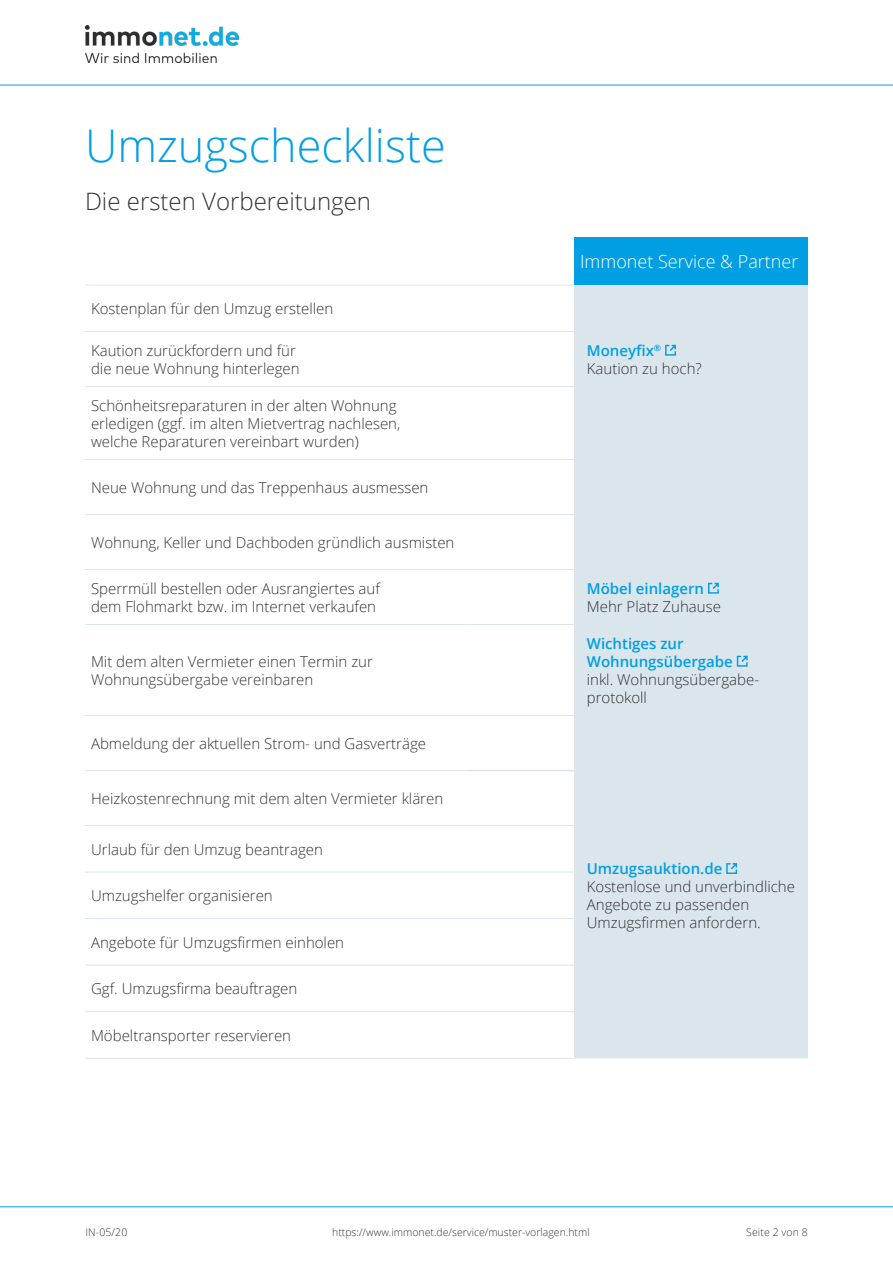
<style>
.page{position:relative;width:893px;height:1263px;background:#fff}
.page>*{position:absolute;margin:0;border:0;box-sizing:border-box;transform-origin:0 0}
.t1{font:300 45px "Open Sans";color:#009fe3}
.t2{font:300 24px "Open Sans";color:#333}
.t3{font:300 18px "Open Sans";color:#fff}
.t4{font:300 15px/18px "Open Sans";color:#333}
.t5{font:600 15px/18px "Open Sans";color:#009fe3}
.t6{font:300 10.5px "Open Sans";color:#333}
.s1{font-weight:600;color:#009fe3}
</style>
<div class="page">
<div style="left:574px;top:238px;width:234px;height:47px;background:#009fe3"></div>
<div style="left:574px;top:285px;width:234px;height:773px;background:#dae5ec"></div>
<hr style="left:85px;top:569px;width:383px;height:1px;background:#dae5ec">
<hr style="left:85px;top:918px;width:383px;height:1px;background:#dae5ec">
<hr style="left:468px;top:569px;width:106px;height:1px;background:#dae5ec">
<hr style="left:468px;top:918px;width:106px;height:1px;background:#dae5ec">
<hr style="left:85px;top:331px;width:383px;height:1px;background:#dae5ec">
<hr style="left:468px;top:331px;width:106px;height:1px;background:#dae5ec">
<hr style="left:85px;top:386px;width:383px;height:1px;background:#dae5ec">
<hr style="left:468px;top:386px;width:106px;height:1px;background:#dae5ec">
<hr style="left:85px;top:459px;width:383px;height:1px;background:#dae5ec">
<hr style="left:468px;top:459px;width:106px;height:1px;background:#dae5ec">
<hr style="left:85px;top:514px;width:383px;height:1px;background:#dae5ec">
<hr style="left:85px;top:624px;width:383px;height:1px;background:#dae5ec">
<hr style="left:85px;top:715px;width:383px;height:1px;background:#dae5ec">
<hr style="left:85px;top:770px;width:383px;height:1px;background:#dae5ec">
<hr style="left:85px;top:825px;width:383px;height:1px;background:#dae5ec">
<hr style="left:468px;top:825px;width:106px;height:1px;background:#dae5ec">
<hr style="left:85px;top:872px;width:383px;height:1px;background:#dae5ec">
<hr style="left:85px;top:965px;width:383px;height:1px;background:#dae5ec">
<hr style="left:85px;top:1011px;width:383px;height:1px;background:#dae5ec">
<hr style="left:85px;top:1058px;width:383px;height:1px;background:#dae5ec">
<hr style="left:468px;top:1058px;width:106px;height:1px;background:#dae5ec">
<hr style="left:468px;top:514px;width:106px;height:1px;background:#dae5ec">
<hr style="left:468px;top:872px;width:106px;height:1px;background:#dae5ec">
<hr style="left:468px;top:624px;width:106px;height:1px;background:#dae5ec">
<hr style="left:468px;top:965px;width:106px;height:1px;background:#dae5ec">
<hr style="left:468px;top:1011px;width:106px;height:1px;background:#dae5ec">
<hr style="left:468px;top:715px;width:106px;height:1px;background:#dae5ec">
<hr style="left:468px;top:770px;width:106px;height:1px;background:#dae5ec">
<hr style="left:85px;top:285px;width:383px;height:1px;background:#dae5ec">
<hr style="left:468px;top:285px;width:106px;height:1px;background:#dae5ec">
<svg style="left:665px;top:345px;width:11px;height:11px"></svg>
<svg style="left:708px;top:583px;width:11px;height:11px"></svg>
<svg style="left:737px;top:656px;width:11px;height:11px"></svg>
<svg style="left:726px;top:863px;width:11px;height:11px"></svg>
<img style="left:85px;top:26px;width:154px;height:37px">
<hr style="left:0;top:85px;width:893px;height:1px;background:#009fe3">
<hr style="left:0;top:1206px;width:893px;height:1px;background:#009fe3">
<h1 class="t1" style="left:85px;top:115px;width:362px">Umzugscheckliste</h1>
<h2 class="t2" style="left:85px;top:185px;width:287px">Die ersten Vorbereitungen</h2>
<p class="t3" style="left:580px;top:249px;width:220px">Immonet Service &amp; Partner</p>
<p class="t4" style="left:91px;top:299px;width:244px">Kostenplan für den Umzug erstellen</p>
<p class="t4" style="left:91px;top:341px;width:210px">Kaution zurückfordern und für die neue Wohnung hinterlegen</p>
<p class="t4" style="left:587px;top:341px;width:117px"><span class="s1">Moneyfix</span><sup>®<br></sup>Kaution zu hoch?</p>
<p class="t4" style="left:91px;top:396px;width:311px">Schönheitsreparaturen in der alten Wohnung erledigen (ggf. im alten Mietvertrag nachlesen, welche Reparaturen vereinbart wurden)</p>
<p class="t4" style="left:91px;top:478px;width:339px">Neue Wohnung und das Treppenhaus ausmessen</p>
<p class="t4" style="left:91px;top:533px;width:365px">Wohnung, Keller und Dachboden gründlich ausmisten</p>
<p class="t4" style="left:91px;top:579px;width:290px">Sperrmüll bestellen oder Ausrangiertes auf dem Flohmarkt bzw. im Internet verkaufen</p>
<p class="t5" style="left:587px;top:579px;width:119px">Möbel einlagern</p>
<p class="t4" style="left:587px;top:597px;width:136px">Mehr Platz Zuhause</p>
<p class="t4" style="left:91px;top:652px;width:283px">Mit dem alten Vermieter einen Termin zur<br>Wohnungsübergabe vereinbaren</p>
<p class="t4" style="left:91px;top:734px;width:337px">Abmeldung der aktuellen Strom- und Gasverträge</p>
<p class="t4" style="left:91px;top:789px;width:354px">Heizkostenrechnung mit dem alten Vermieter klären</p>
<p class="t4" style="left:91px;top:840px;width:233px">Urlaub für den Umzug beantragen</p>
<p class="t4" style="left:91px;top:886px;width:183px">Umzugshelfer organisieren</p>
<p class="t4" style="left:91px;top:933px;width:255px">Angebote für Umzugsfirmen einholen</p>
<p class="t4" style="left:91px;top:979px;width:208px">Ggf. Umzugsfirma beauftragen</p>
<p class="t4" style="left:91px;top:1026px;width:202px">Möbeltransporter reservieren</p>
<p class="t5" style="left:587px;top:634px;width:148px">Wichtiges zur<br>Wohnungsübergabe</p>
<p class="t4" style="left:587px;top:670px;width:174px">inkl. Wohnungsübergabe&shy;protokoll</p>
<p class="t5" style="left:587px;top:859px;width:137px">Umzugsauktion.de</p>
<p class="t4" style="left:587px;top:877px;width:210px">Kostenlose und unverbindliche<br>Angebote zu passenden<br>Umzugsfirmen anfordern.</p>
<p class="t6" style="left:85px;top:1225px;width:43px">IN-05/20</p>
<p class="t6" style="left:332px;top:1225px;width:259px">https://www.immonet.de/service/muster-vorlagen.html</p>
<p class="t6" style="left:746px;top:1225px;width:63px">Seite 2 von 8</p>
</div>
